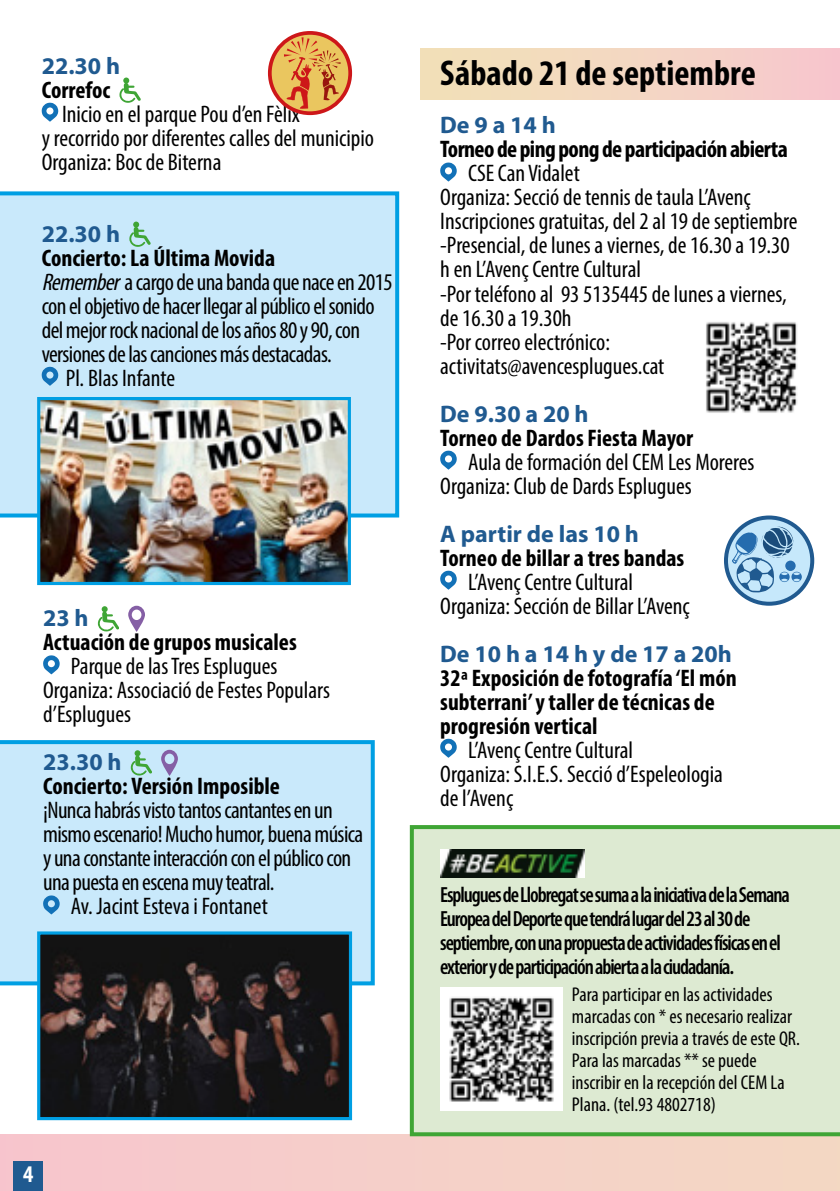
<style>
.page{position:relative;width:840px;height:1191px;background:#fff}
.page>*{position:absolute;margin:0;border:0;box-sizing:border-box;transform-origin:0 0}
.t1{font:700 condensed 36px "Myriad Pro";color:#000}
.t2{font:condensed 24px/24px "Myriad Pro";color:#000}
.t3{font:condensed 24px/24px "Myriad Pro";letter-spacing:-.025em;color:#000}
.t4{font:700 condensed 24px/24px "Myriad Pro";color:#000}
.t5{font:700 24px "Myriad Pro";color:#205a90}
.t6{font:700 condensed 24px "Myriad Pro";letter-spacing:-.025em;color:#000}
.t7{font:700 condensed 24px "Myriad Pro";color:#fff}
.t8{font:600 condensed 22px/24px "Myriad Pro";letter-spacing:-.05em;color:#000;scale:.96 1}
.t9{font:condensed 20px/22px "Myriad Pro";color:#000}
.s1{font-style:italic}
</style>
<div class="page">
<div style="left:0;top:1134px;width:839px;height:57px;background:#f5d0c9"></div>
<div style="left:13px;top:1161px;width:30px;height:30px;background:#205a90"></div>
<svg style="left:409px;top:48px;width:430px;height:1089px"></svg>
<div style="left:420px;top:48px;width:418px;height:51px;background:linear-gradient(to right,#f1e3b7,#f7c8ce)"></div>
<div style="left:0;top:191px;width:399px;height:326px;background:#c9e9fb"></div>
<div style="left:0;top:740px;width:374px;height:245px;background:#c9e9fb"></div>
<svg style="left:119px;top:78px;width:21px;height:25px"></svg>
<svg style="left:41px;top:103px;width:17px;height:19px"></svg>
<svg style="left:129px;top:222px;width:21px;height:25px"></svg>
<svg style="left:41px;top:367px;width:17px;height:19px"></svg>
<svg style="left:439px;top:163px;width:17px;height:18px"></svg>
<svg style="left:439px;top:451px;width:17px;height:18px"></svg>
<svg style="left:439px;top:571px;width:17px;height:18px"></svg>
<svg style="left:439px;top:739px;width:17px;height:18px"></svg>
<img style="left:440px;top:849px;width:144px;height:28px">
<img style="left:41px;top:401px;width:306px;height:180px">
<div style="left:37px;top:397px;width:314px;height:188px;border:3px solid #009fe3"></div>
<img style="left:41px;top:935px;width:307px;height:181px">
<div style="left:37px;top:931px;width:315px;height:189px;border:3px solid #009fe3"></div>
<svg style="left:98px;top:606px;width:20px;height:25px"></svg>
<svg style="left:128px;top:606px;width:17px;height:26px"></svg>
<svg style="left:43px;top:655px;width:17px;height:19px"></svg>
<svg style="left:131px;top:750px;width:20px;height:25px"></svg>
<svg style="left:161px;top:750px;width:17px;height:26px"></svg>
<svg style="left:43px;top:895px;width:17px;height:19px"></svg>
<img style="left:694px;top:311px;width:111px;height:111px">
<svg style="left:270px;top:33px;width:80px;height:80px"></svg>
<div style="left:268px;top:31px;width:84px;height:84px;border:4px solid #cd1719;border-radius:50%"></div>
<svg style="left:284px;top:37px;width:56px;height:72px;background:#df9a4e"></svg>
<img style="left:440px;top:987px;width:122px;height:123px">
<svg style="left:725px;top:517px;width:86px;height:86px"></svg>
<div style="left:723px;top:515px;width:90px;height:90px;border:4px solid #205a90;border-radius:50%"></div>
<svg style="left:731px;top:526px;width:70px;height:66px;background:#89b4d4"></svg>
<p class="t5" style="left:42px;top:50px;width:80px">22.30 h</p>
<p class="t4" style="left:42px;top:77px;width:70px">Correfoc</p>
<p class="t2" style="left:42px;top:101px;width:334px;text-indent:20px">Inicio en el parque Pou d’en Fèlix<br>y recorrido por diferentes calles del municipio</p>
<p class="t2" style="left:42px;top:149px;width:181px">Organiza: Boc de Biterna</p>
<p class="t5" style="left:42px;top:218px;width:80px">22.30 h</p>
<p class="t4" style="left:42px;top:245px;width:235px">Concierto: La Última Movida</p>
<p class="t3" style="left:42px;top:269px;width:352px"><span class="s1">Remember</span>a cargo de una banda que nace en 2015 con el objetivo de hacer llegar al público el sonido del mejor rock nacional de los años 80 y 90, con versiones de las canciones más destacadas.</p>
<p class="t2" style="left:66px;top:365px;width:111px">Pl. Blas Infante</p>
<p class="t5" style="left:43px;top:602px;width:47px">23 h</p>
<p class="t4" style="left:43px;top:630px;width:255px">Actuación de grupos musicales</p>
<p class="t2" style="left:71px;top:654px;width:208px">Parque de las Tres Esplugues</p>
<p class="t2" style="left:43px;top:678px;width:288px">Organiza: Associació de Festes Populars d’Esplugues</p>
<p class="t5" style="left:43px;top:746px;width:80px">23.30 h</p>
<p class="t4" style="left:43px;top:774px;width:238px">Concierto: Versión Imposible</p>
<p class="t3" style="left:43px;top:798px;width:321px">¡Nunca habrás visto tantos cantantes en un mismo escenario! Mucho humor, buena música y una constante interacción con el público con una puesta en escena muy teatral.</p>
<p class="t2" style="left:71px;top:894px;width:198px">Av. Jacint Esteva i Fontanet</p>
<p class="t7" style="left:23px;top:1159px;width:12px">4</p>
<p class="t1" style="left:440px;top:51px;width:317px">Sábado 21 de septiembre</p>
<p class="t5" style="left:440px;top:110px;width:117px">De 9 a 14 h</p>
<p class="t6" style="left:440px;top:134px;width:349px">Torneo de ping pong de participación abierta</p>
<p class="t2" style="left:468px;top:161px;width:113px">CSE Can Vidalet</p>
<p class="t2" style="left:440px;top:185px;width:312px">Organiza: Secció de tennis de taula L’Avenç</p>
<p class="t2" style="left:440px;top:209px;width:358px">Inscripciones gratuitas, del 2 al 19 de septiembre</p>
<p class="t2" style="left:440px;top:233px;width:351px">-Presencial, de lunes a viernes, de 16.30 a 19.30 h en L’Avenç Centre Cultural</p>
<p class="t2" style="left:440px;top:281px;width:348px">-Por teléfono al 93 5135445 de lunes a viernes, de 16.30 a 19.30h</p>
<p class="t2" style="left:440px;top:329px;width:225px">-Por correo electrónico: activitats@avencesplugues.cat</p>
<p class="t5" style="left:440px;top:398px;width:150px">De 9.30 a 20 h</p>
<p class="t4" style="left:440px;top:425px;width:254px">Torneo de Dardos Fiesta Mayor</p>
<p class="t2" style="left:468px;top:449px;width:288px">Aula de formación del CEM Les Moreres</p>
<p class="t2" style="left:440px;top:473px;width:253px">Organiza: Club de Dards Esplugues</p>
<p class="t5" style="left:440px;top:518px;width:200px">A partir de las 10 h</p>
<p class="t4" style="left:440px;top:545px;width:245px">Torneo de billar a tres bandas</p>
<p class="t2" style="left:468px;top:569px;width:166px">L’Avenç Centre Cultural</p>
<p class="t2" style="left:440px;top:593px;width:251px">Organiza: Sección de Billar L’Avenç</p>
<p class="t5" style="left:440px;top:638px;width:293px">De 10 h a 14 h y de 17 a 20h</p>
<p class="t4" style="left:440px;top:665px;width:298px">32ª Exposición de fotografía ‘El món subterrani’ y taller de técnicas de progresión vertical</p>
<p class="t2" style="left:468px;top:737px;width:166px">L’Avenç Centre Cultural</p>
<p class="t2" style="left:440px;top:761px;width:284px">Organiza: S.I.E.S. Secció d’Espeleologia de l’Avenç</p>
<p class="t8" style="left:440px;top:882px;width:365px">Esplugues de Llobregat se suma a la iniciativa de la Semana Europea del Deporte que tendrá lugar del 23 al 30 de septiembre, con una propuesta de actividades físicas en el exterior y de participación abierta a la ciudadanía.</p>
<p class="t9" style="left:571px;top:983px;width:229px">Para participar en las actividades marcadas con * es necesario realizar inscripción previa a través de este QR.</p>
<p class="t9" style="left:571px;top:1049px;width:214px">Para las marcadas ** se puede inscribir en la recepción del CEM La<br>Plana. (tel.93 4802718)</p>
</div>
